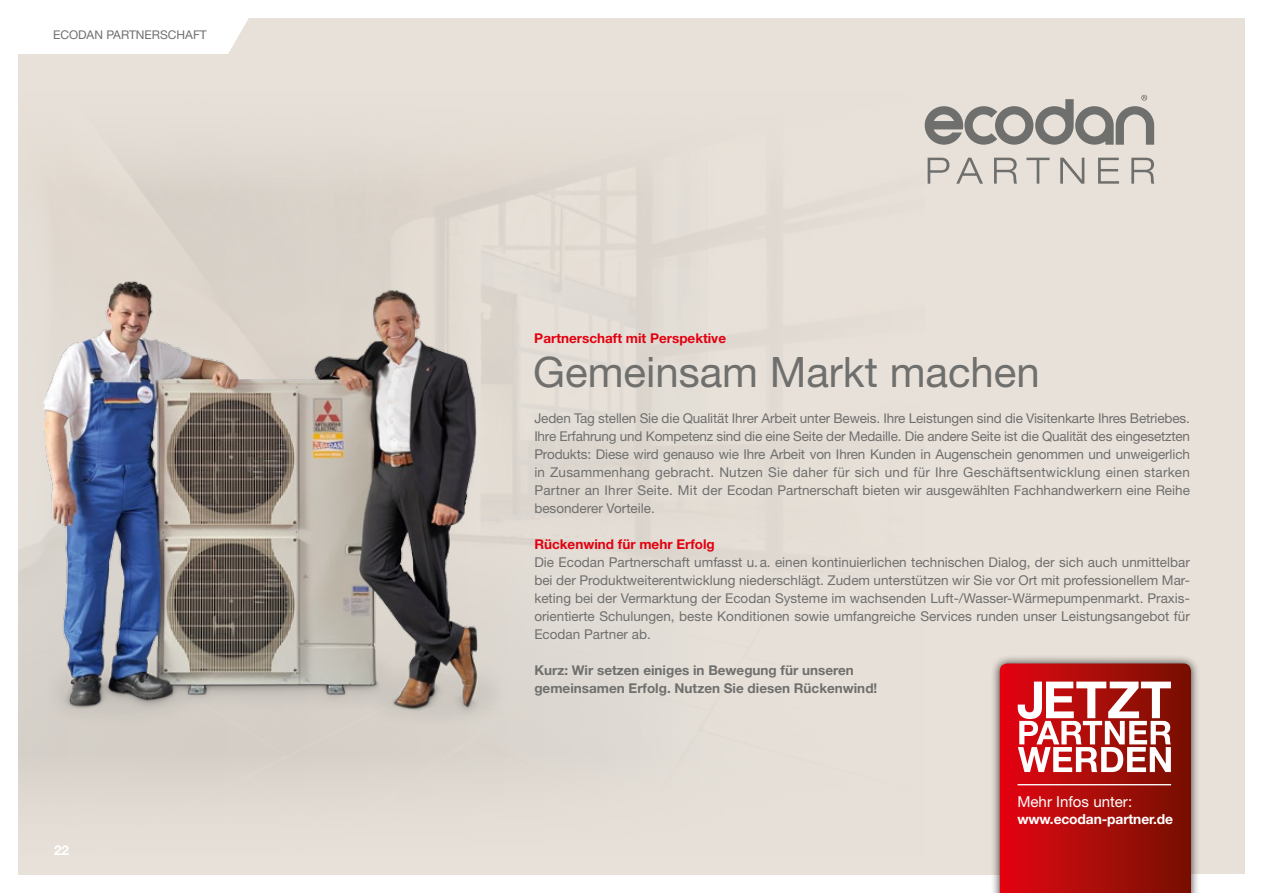
<style>
.page{position:relative;width:1263px;height:893px;background:#fff}
.page>*{position:absolute;margin:0;border:0;box-sizing:border-box;transform-origin:0 0}
.t1{font:42px "Helvetica Neue LT Pro";color:#6f6f6e}
.t2{font:15px "Helvetica Neue LT Std";color:#fff}
.t3{font:700 13.8px "Helvetica Neue LT Std";letter-spacing:-.01em;color:#fff}
.t4{font:13.5px/18px "Helvetica Neue LT Pro";color:#6f6f6e;text-align:justify}
.t5{font:700 13.5px/18px "Helvetica Neue LT Pro";color:#6f6f6e}
.t6{font:700 13.5px "Helvetica Neue LT Pro";color:#e3000f}
.t7{font:700 13.5px "Helvetica Neue LT Pro";color:#fff}
.t8{font:12px "Helvetica Neue LT Pro";color:#6f6f6e}
</style>
<div class="page">
<div style="left:18px;top:18px;width:1227px;height:855px;background:#e8e1d9"></div>
<div style="left:18px;top:751px;width:1173px;height:124px;background:#e8e1d9"></div>
<img style="left:43px;top:272px;width:461px;height:452px">
<div style="left:18px;top:18px;width:231px;height:36px;background:#fff"></div>
<svg style="left:925px;top:95px;width:229px;height:50px"></svg>
<svg style="left:928px;top:158px;width:21px;height:26px"></svg>
<svg style="left:956px;top:158px;width:27px;height:26px"></svg>
<svg style="left:994px;top:158px;width:23px;height:26px"></svg>
<svg style="left:1026px;top:158px;width:23px;height:26px"></svg>
<svg style="left:1060px;top:158px;width:24px;height:26px"></svg>
<svg style="left:1098px;top:158px;width:21px;height:26px"></svg>
<svg style="left:1131px;top:158px;width:23px;height:26px"></svg>
<div style="left:991px;top:654px;width:209px;height:239px;background:#000;opacity:.75"></div>
<svg style="left:1000px;top:663px;width:191px;height:230px"></svg>
<p class="t8" style="left:53px;top:28px;width:155px">ECODAN PARTNERSCHAFT</p>
<p class="t7" style="left:54px;top:842px;width:17px">22</p>
<p class="t6" style="left:534px;top:330px;width:193px">Partnerschaft mit Perspektive</p>
<h1 class="t1" style="left:533px;top:347px;width:508px">Gemeinsam Markt machen</h1>
<p class="t4" style="left:534px;top:409px;width:657px">Jeden Tag stellen Sie die Qualität Ihrer Arbeit unter Beweis. Ihre Leistungen sind die Visitenkarte Ihres Betriebes.<br>Ihre Erfahrung und Kompetenz sind die eine Seite der Medaille. Die andere Seite ist die Qualität des eingesetzten Produkts: Diese wird genauso wie Ihre Arbeit von Ihren Kunden in Augenschein genommen und unweigerlich in Zusammenhang gebracht. Nutzen Sie daher für sich und für Ihre Geschäftsentwicklung einen starken Partner an Ihrer Seite. Mit der Ecodan Partnerschaft bieten wir ausgewählten Fachhandwerkern eine Reihe besonderer Vorteile.</p>
<p class="t6" style="left:534px;top:536px;width:182px">Rückenwind für mehr Erfolg</p>
<p class="t4" style="left:534px;top:553px;width:657px">Die Ecodan Partnerschaft umfasst u.a. einen kontinuierlichen technischen Dialog, der sich auch unmittelbar bei der Produktweiterentwicklung niederschlägt. Zudem unterstützen wir Sie vor Ort mit professionellem Mar&shy;keting bei der Vermarktung der Ecodan Systeme im wachsenden Luft-/Wasser-Wärmepumpenmarkt. Praxis&shy;orientierte Schulungen, beste Konditionen sowie umfangreiche Services runden unser Leistungsangebot für Ecodan Partner ab.</p>
<p class="t5" style="left:534px;top:661px;width:344px">Kurz: Wir setzen einiges in Bewegung für unseren gemeinsamen Erfolg. Nutzen Sie diesen Rückenwind!</p>
<p class="t2" style="left:1017px;top:793px;width:116px">Mehr Infos unter:</p>
<p class="t3" style="left:1017px;top:810px;width:157px">www.ecodan-partner.de</p>
</div>
